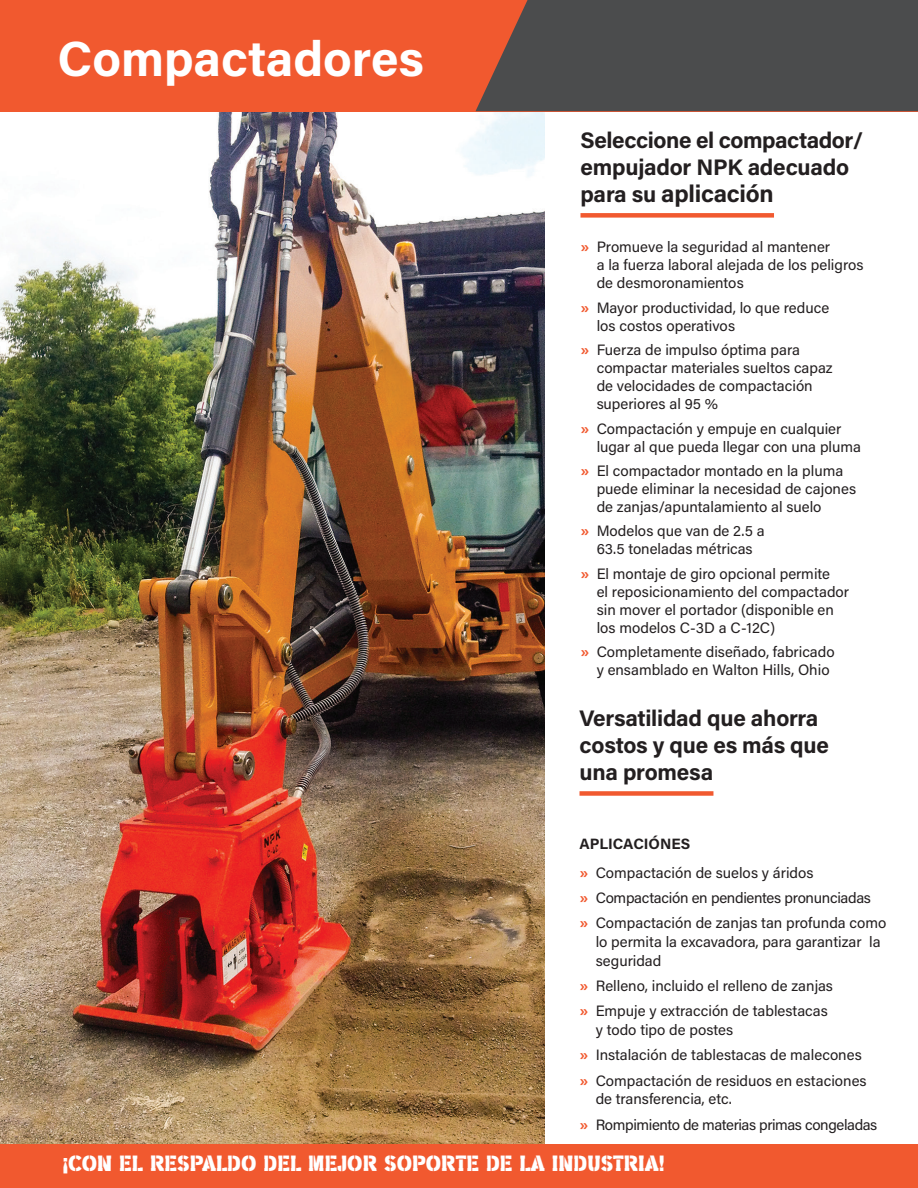
<style>
.page{position:relative;width:918px;height:1188px;background:#fff}
.page>*{position:absolute;margin:0;border:0;box-sizing:border-box;transform-origin:0 0}
.t1{font:700 49.5px "Acumin Pro";color:#fff}
.t2{font:700 24px "Acumin Pro";letter-spacing:-.01em;color:#231f20}
.t3{font:700 22.5px/27px "Acumin Pro";letter-spacing:-.01em;color:#231f20}
.t4{font:22.05px "Milan Stencil";color:#fff}
.t5{font:15px/18px "Acumin Pro";color:#231f20}
.t6{font:15px/25.2px "Acumin Pro";letter-spacing:-.025em;color:#231f20}
.s1{font-size:22.5px}
.s2{font-weight:700;color:#f1592f}
.s3{font-weight:700}
</style>
<div class="page">
<img style="left:0;top:111px;width:544px;height:1033px">
<div style="left:0;top:1144px;width:918px;height:44px;background:#f1592f"></div>
<div style="left:0;top:0;width:918px;height:111px;background:#f1592f"></div>
<div style="left:476px;top:0;width:442px;height:111px;background:#4b4c4d"></div>
<div style="left:580px;top:213px;width:194px;height:5px;background:#f1592f"></div>
<div style="left:580px;top:791px;width:133px;height:5px;background:#f1592f"></div>
<p class="t1" style="left:57px;top:24px;width:368px">Compactadores</p>
<p class="t3" style="left:580px;top:126px;width:284px">Seleccione el compactador/ empujador NPK adecuado</p>
<p class="t2" style="left:580px;top:177px;width:195px"><span class="s1">para su</span> aplicación</p>
<p class="t5" style="left:597px;top:237px;width:268px;text-indent:-16px"><span class="s2">»</span> Promueve la seguridad al mantener<br>a la fuerza laboral alejada de los peligros de desmoronamientos</p>
<p class="t5" style="left:597px;top:298px;width:234px;text-indent:-16px"><span class="s2">»</span> Mayor productividad, lo que reduce los costos operativos</p>
<p class="t5" style="left:597px;top:340px;width:238px;text-indent:-16px"><span class="s2">»</span> Fuerza de impulso óptima para compactar materiales sueltos capaz de velocidades de compactación superiores al 95 %</p>
<p class="t5" style="left:597px;top:419px;width:266px;text-indent:-16px"><span class="s2">»</span> Compactación y empuje en cualquier lugar al que pueda llegar con una pluma</p>
<p class="t5" style="left:597px;top:461px;width:261px;text-indent:-16px"><span class="s2">»</span> El compactador montado en la pluma puede eliminar la necesidad de cajones de zanjas/apuntalamiento al suelo</p>
<p class="t5" style="left:580px;top:522px;width:186px;text-align:center"><span class="s2">»</span> Modelos que van de 2.5 a<br>63.5 toneladas métricas</p>
<p class="t5" style="left:597px;top:564px;width:254px;text-indent:-16px"><span class="s2">»</span> El montaje de giro opcional permite<br>el reposicionamiento del compactador sin mover el portador (disponible en los modelos C-3D a C-12C)</p>
<p class="t5" style="left:597px;top:643px;width:239px;text-indent:-16px"><span class="s2">»</span> Completamente diseñado, fabricado y ensamblado en Walton Hills, Ohio</p>
<p class="t3" style="left:580px;top:704px;width:251px">Versatilidad que ahorra costos y que es más que una promesa</p>
<p class="t5" style="left:580px;top:829px;width:236px;line-height:28.8px"><span class="s3">APLICACIÓNES<br></span><span class="s2">»</span> Compactación de suelos y áridos</p>
<p class="t5" style="left:580px;top:885px;width:308px;line-height:25.2px"><span class="s2">»</span> Compactación en pendientes pronunciadas<br><span class="s2">»</span> Compactación de zanjas tan profunda como</p>
<p class="t5" style="left:596px;top:932px;width:286px;line-height:18.8px">lo permita la excavadora, para garantizar la seguridad</p>
<p class="t5" style="left:580px;top:973px;width:255px;line-height:25.2px"><span class="s2">»</span> Relleno, incluido el relleno de zanjas <span class="s2">»</span> Empuje y extracción de tablestacas</p>
<p class="t5" style="left:580px;top:1017px;width:289px;line-height:25.2px;text-indent:16px">y todo tipo de postes<br><span class="s2">»</span> Instalación de tablestacas de malecones <span class="s2">»</span> Compactación de residuos en estaciones</p>
<p class="t6" style="left:580px;top:1086px;width:299px;text-indent:16px">de transferencia, etc.<br><span class="s2">»</span> Rompimiento de materias primas congeladas</p>
<p class="t4" style="left:68px;top:1154px;width:598px">CON EL RESPALDO DEL MEJOR SOPORTE DE LA INDUSTRIA!</p>
<p class="t4" style="left:68px;top:1175px;width:7px;rotate:-180deg">!</p>
</div>
